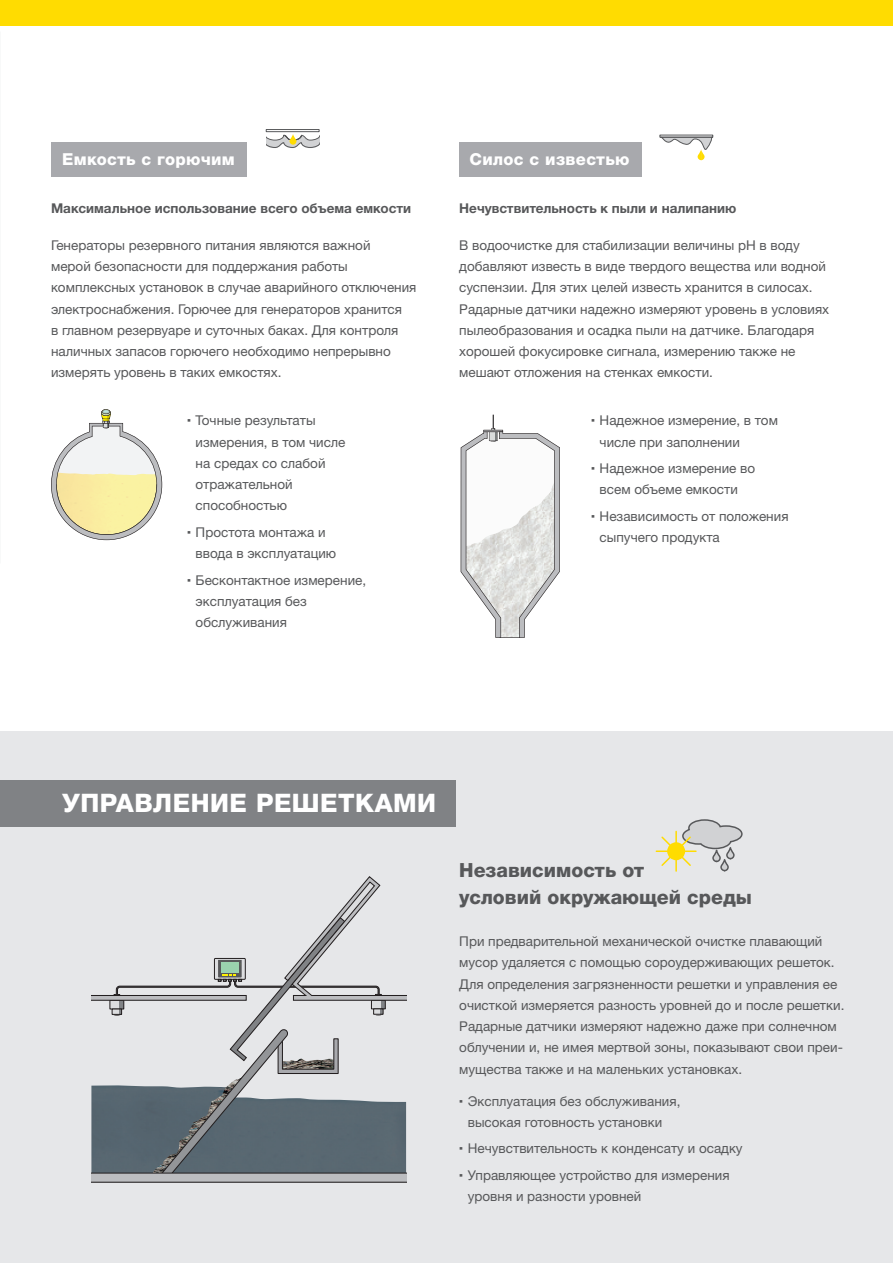
<style>
.page{position:relative;width:893px;height:1263px;background:#fff}
.page>*{position:absolute;margin:0;border:0;box-sizing:border-box;transform-origin:0 0}
.t1{font:800 25.5px "Helvetica Neue LTW1 G";letter-spacing:.02em;color:#fff}
.t2{font:800 19.5px/26.5px "Helvetica Neue LTW1 G";color:#57585a}
.t3{font:800 16.5px "Helvetica Neue LTW1 G";letter-spacing:.02em;color:#fff}
.t4{font:13.5px/21.3px "Helvetica Neue LTW1 G";color:#57585a}
.t5{font:700 13.5px "Helvetica Neue LTW1 G";color:#57585a}
.s1{font-family:"Helvetica Linotype";font-weight:700}
</style>
<div class="page">
<div style="left:0;top:731px;width:893px;height:532px;background:#e6e7e9"></div>
<svg style="left:91px;top:876px;width:315px;height:307px"></svg>
<div style="left:0;top:0;width:893px;height:26px;background:#ffdc01"></div>
<div style="left:0;top:780px;width:455px;height:47px;background:#808285"></div>
<div style="left:459px;top:142px;width:183px;height:34px;background:#a8a9ad"></div>
<div style="left:51px;top:142px;width:196px;height:34px;background:#a8a9ad"></div>
<hr style="left:656px;top:850px;width:40px;height:2px;background:#ffdc01">
<svg style="left:660px;top:819px;width:83px;height:53px"></svg>
<div style="left:266px;top:129px;width:54px;height:3px;border:1px solid #57585a"></div>
<svg style="left:266px;top:134px;width:53px;height:14px"></svg>
<svg style="left:661px;top:136px;width:53px;height:24px"></svg>
<div style="left:659px;top:135px;width:54px;height:3px;border:1px solid #57585a"></div>
<svg style="left:51px;top:409px;width:111px;height:131px"></svg>
<svg style="left:461px;top:415px;width:99px;height:223px"></svg>
<p class="t3" style="left:62px;top:149px;width:174px">Емкость с горючим</p>
<p class="t3" style="left:469px;top:149px;width:162px">Силос с известью</p>
<p class="t5" style="left:51px;top:199px;width:362px">Максимальное использование всего объема емкости</p>
<p class="t4" style="left:51px;top:234px;width:367px">Генераторы резервного питания являются важной<br>мерой безопасности для поддержания работы комплексных установок в случае аварийного отключения электроснабжения. Горючее для генераторов хранится<br>в главном резервуаре и суточных баках. Для контроля наличных запасов горючего необходимо непрерывно измерять уровень в таких емкостях.</p>
<p class="t4" style="left:196px;top:410px;width:151px;text-indent:-9px"><span class="s1">▪</span> Точные результаты измерения, в том числе на средах со слабой отражательной способностью</p>
<p class="t4" style="left:196px;top:521px;width:142px;text-indent:-9px"><span class="s1">▪</span> Простота монтажа и ввода в эксплуатацию</p>
<p class="t4" style="left:196px;top:569px;width:172px;text-indent:-9px"><span class="s1">▪</span> Бесконтактное измерение, эксплуатация без обслуживания</p>
<p class="t5" style="left:459px;top:200px;width:279px">Нечувствительность к пыли и налипанию</p>
<p class="t4" style="left:459px;top:234px;width:371px">В водоочистке для стабилизации величины pH в воду добавляют известь в виде твердого вещества или водной суспензии. Для этих целей известь хранится в силосах.<br>Радарные датчики надежно измеряют уровень в условиях пылеобразования и осадка пыли на датчике. Благодаря хорошей фокусировке сигнала, измерению также не мешают отложения на стенках емкости.</p>
<p class="t4" style="left:600px;top:410px;width:180px;text-indent:-9px"><span class="s1">▪</span> Надежное измерение, в том числе при заполнении</p>
<p class="t4" style="left:600px;top:458px;width:157px;text-indent:-9px"><span class="s1">▪</span> Надежное измерение во всем объеме емкости</p>
<p class="t4" style="left:600px;top:505px;width:190px;text-indent:-9px"><span class="s1">▪</span> Независимость от положения сыпучего продукта</p>
<h1 class="t1" style="left:62px;top:788px;width:376px">УПРАВЛЕНИЕ РЕШЕТКАМИ</h1>
<h2 class="t2" style="left:459px;top:857px;width:294px">Независимость от<br>условий окружающей среды</h2>
<p class="t4" style="left:459px;top:930px;width:387px">При предварительной механической очистке плавающий мусор удаляется с помощью сороудерживающих решеток.<br>Для определения загрязненности решетки и управления ее очисткой измеряется разность уровней до и после решетки.<br>Радарные датчики измеряют надежно даже при солнечном облучении и, не имея мертвой зоны, показывают свои преи&shy;мущества также и на маленьких установках.</p>
<p class="t4" style="left:468px;top:1090px;width:214px;text-indent:-9px"><span class="s1">▪</span> Эксплуатация без обслуживания, высокая готовность установки</p>
<p class="t4" style="left:459px;top:1138px;width:285px"><span class="s1">▪</span> Нечувствительность к конденсату и осадку</p>
<p class="t4" style="left:468px;top:1164px;width:263px;text-indent:-9px"><span class="s1">▪</span> Управляющее устройство для измерения уровня и разности уровней</p>
</div>
